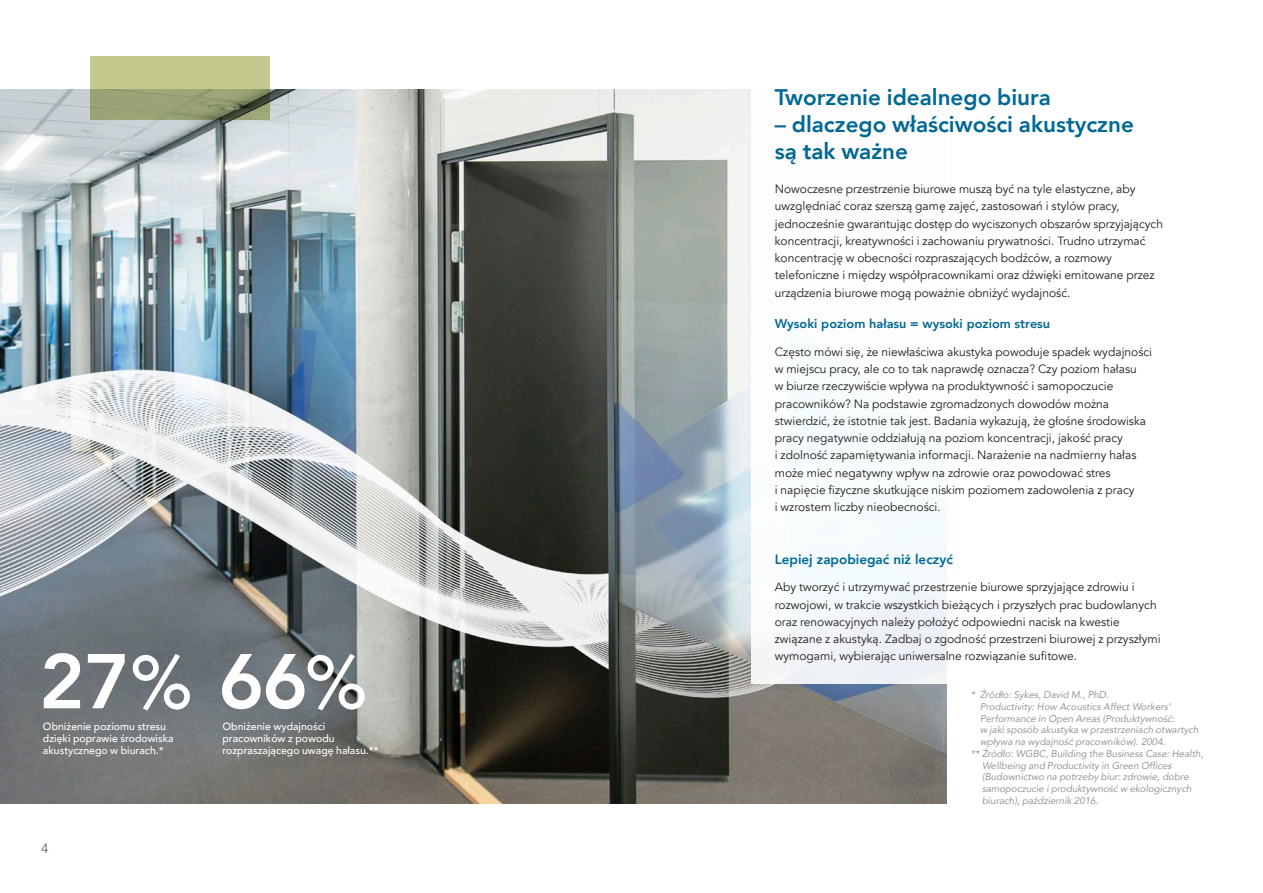
<style>
.page{position:relative;width:1263px;height:893px;background:#fff}
.page>*{position:absolute;margin:0;border:0;box-sizing:border-box;transform-origin:0 0}
.t1{font:800 76.65px "Avenir";color:#fff}
.t2{font:800 22.5px/27px "Avenir";color:#006893}
.t3{font:800 13.5px "Avenir";color:#006893}
.t4{font:13.5px "Avenir";color:#636466}
.t5{font:800 12.75px "Avenir";color:#006893}
.t6{font:12px/17.2px "Avenir";color:#231f20}
.t7{font:500 10.5px/12px "Avenir";color:#fff}
.t8{font:italic 9.75px "Avenir";color:#949698}
.s1{font-weight:500;font-size:73.5px}
</style>
<div class="page">
<img style="left:0;top:89px;width:947px;height:715px">
<svg style="left:90px;top:56px;width:180px;height:64px;background:#a9b17d"></svg>
<div style="left:751px;top:65px;width:435px;height:619px;background:#fff"></div>
<h1 class="t1" style="left:39px;top:622px;width:330px">27<span class="s1">%</span> 66<span class="s1">%</span></h1>
<p class="t7" style="left:43px;top:720px;width:132px">Obniżenie poziomu stresu dzięki poprawie środowiska akustycznego w biurach.*</p>
<p class="t4" style="left:41px;top:840px;width:9px">4</p>
<p class="t7" style="left:222px;top:719px;width:158px">Obniżenie wydajności pracowników z powodu rozpraszającego uwagę hałasu.**</p>
<h2 class="t2" style="left:775px;top:83px;width:278px">Tworzenie idealnego biura</h2>
<h2 class="t2" style="left:775px;top:110px;width:361px">– dlaczego właściwości akustyczne są tak ważne</h2>
<p class="t6" style="left:775px;top:181px;width:390px">Nowoczesne przestrzenie biurowe muszą być na tyle elastyczne, aby uwzględniać coraz szerszą gamę zajęć, zastosowań i stylów pracy, jednocześnie gwarantując dostęp do wyciszonych obszarów sprzyjających koncentracji, kreatywności i zachowaniu prywatności. Trudno utrzymać koncentrację w obecności rozpraszających bodźców, a rozmowy telefoniczne i między współpracownikami oraz dźwięki emitowane przez urządzenia biurowe mogą poważnie obniżyć wydajność.</p>
<p class="t5" style="left:775px;top:314px;width:277px">Wysoki poziom hałasu = wysoki poziom stresu</p>
<p class="t6" style="left:775px;top:343px;width:379px">Często mówi się, że niewłaściwa akustyka powoduje spadek wydajności w miejscu pracy, ale co to tak naprawdę oznacza? Czy poziom hałasu<br>w biurze rzeczywiście wpływa na produktywność i samopoczucie pracowników? Na podstawie zgromadzonych dowodów można stwierdzić, że istotnie tak jest. Badania wykazują, że głośne środowiska pracy negatywnie oddziałują na poziom koncentracji, jakość pracy<br>i zdolność zapamiętywania informacji. Narażenie na nadmierny hałas może mieć negatywny wpływ na zdrowie oraz powodować stres<br>i napięcie fizyczne skutkujące niskim poziomem zadowolenia z pracy<br>i wzrostem liczby nieobecności.</p>
<p class="t3" style="left:775px;top:548px;width:180px">Lepiej zapobiegać niż leczyć</p>
<p class="t6" style="left:775px;top:579px;width:387px">Aby tworzyć i utrzymywać przestrzenie biurowe sprzyjające zdrowiu i rozwojowi, w trakcie wszystkich bieżących i przyszłych prac budowlanych oraz renowacyjnych należy położyć odpowiedni nacisk na kwestie związane z akustyką. Zadbaj o zgodność przestrzeni biurowej z przyszłymi wymogami, wybierając uniwersalne rozwiązanie sufitowe.</p>
<p class="t8" style="left:971px;top:689px;width:139px">* Źródło: Sykes, David M., PhD.</p>
<p class="t8" style="left:980px;top:701px;width:192px">Productivity: How Acoustics Affect Workers’</p>
<p class="t8" style="left:980px;top:712px;width:196px">Performance in Open Areas (Produktywność:</p>
<p class="t8" style="left:980px;top:724px;width:220px">w jaki sposób akustyka w przestrzeniach otwartych</p>
<p class="t8" style="left:980px;top:736px;width:187px">wpływa na wydajność pracowników). 2004.</p>
<p class="t8" style="left:971px;top:747px;width:234px">** Źródło: WGBC, Building the Business Case: Health,</p>
<p class="t8" style="left:982px;top:759px;width:191px">Wellbeing and Productivity in Green Offices</p>
<p class="t8" style="left:982px;top:771px;width:208px">(Budownictwo na potrzeby biur: zdrowie, dobre</p>
<p class="t8" style="left:982px;top:783px;width:211px">samopoczucie i produktywność w ekologicznych</p>
<p class="t8" style="left:982px;top:794px;width:118px">biurach), październik 2016.</p>
</div>
